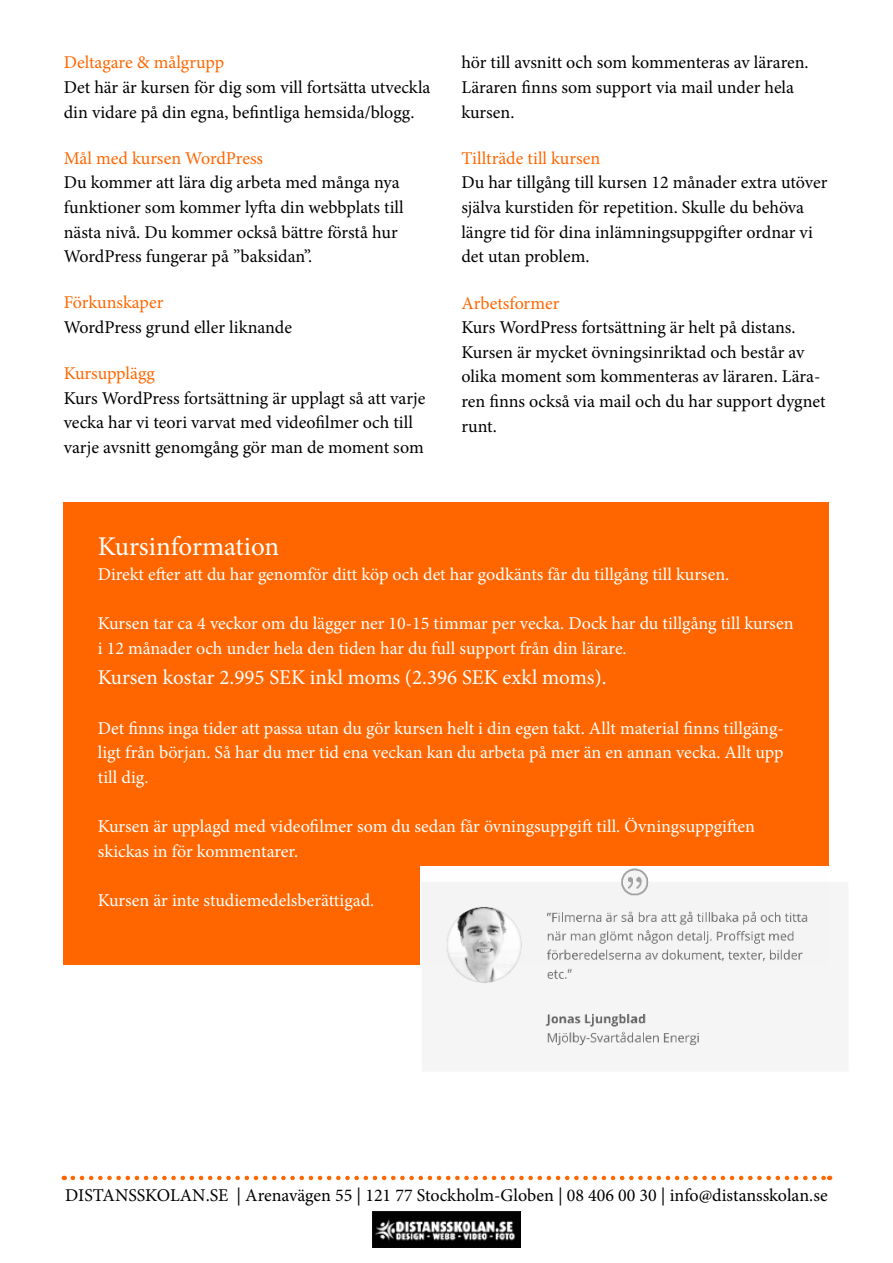
<style>
.page{position:relative;width:893px;height:1263px;background:#fff}
.page>*{position:absolute;margin:0;border:0;box-sizing:border-box;transform-origin:0 0}
.t1{font:27px "Minion Pro";color:#fff}
.t2{font:21px "Minion Pro";color:#fff}
.t3{font:18px/24.6px "Minion Pro";color:#000}
.t4{font:18px/24.6px "Minion Pro";color:#fff}
.t5{font:18px "Minion Pro";color:#f60}
</style>
<div class="page">
<svg style="left:73px;top:1176px;width:757px;height:4px"></svg>
<img style="left:373px;top:1211px;width:147px;height:36px">
<div style="left:64px;top:502px;width:765px;height:462px;background:#f60"></div>
<img style="left:421px;top:867px;width:408px;height:179px">
<p class="t5" style="left:64px;top:51px;width:162px">Deltagare &amp; målgrupp</p>
<p class="t3" style="left:64px;top:75px;width:368px">Det här är kursen för dig som vill fortsätta utveckla din vidare på din egna, befintliga hemsida/blogg.</p>
<p class="t5" style="left:64px;top:146px;width:201px">Mål med kursen WordPress</p>
<p class="t3" style="left:64px;top:170px;width:341px">Du kommer att lära dig arbeta med många nya funktioner som kommer lyfta din webbplats till nästa nivå. Du kommer också bättre förstå hur WordPress fungerar på ”baksidan”.</p>
<p class="t5" style="left:64px;top:291px;width:101px">Förkunskaper</p>
<p class="t3" style="left:64px;top:315px;width:230px">WordPress grund eller liknande</p>
<p class="t5" style="left:64px;top:361px;width:93px">Kursupplägg</p>
<p class="t3" style="left:64px;top:386px;width:363px">Kurs WordPress fortsättning är upplagt så att varje vecka har vi teori varvat med videofilmer och till varje avsnitt genomgång gör man de moment som</p>
<p class="t3" style="left:461px;top:50px;width:349px">hör till avsnitt och som kommenteras av läraren.<br>Läraren finns som support via mail under hela kursen.</p>
<p class="t5" style="left:461px;top:146px;width:140px">Tillträde till kursen</p>
<p class="t3" style="left:461px;top:170px;width:367px">Du har tillgång till kursen 12 månader extra utöver själva kurstiden för repetition. Skulle du behöva längre tid för dina inlämningsuppgifter ordnar vi det utan problem.</p>
<p class="t5" style="left:461px;top:291px;width:100px">Arbetsformer</p>
<p class="t3" style="left:461px;top:315px;width:366px">Kurs WordPress fortsättning är helt på distans.<br>Kursen är mycket övningsinriktad och består av olika moment som kommenteras av läraren. Lära&shy;ren finns också via mail och du har support dygnet runt.</p>
<h1 class="t1" style="left:98px;top:529px;width:183px">Kursinformation</h1>
<p class="t4" style="left:98px;top:562px;width:633px">Direkt efter att du har genomför ditt köp och det har godkänts får du tillgång till kursen.</p>
<p class="t4" style="left:98px;top:611px;width:697px">Kursen tar ca 4 veckor om du lägger ner 10-15 timmar per vecka. Dock har du tillgång till kursen i 12 månader och under hela den tiden har du full support från din lärare.</p>
<p class="t2" style="left:98px;top:664px;width:510px">Kursen kostar 2.995 SEK inkl moms (2.396 SEK exkl moms).</p>
<p class="t4" style="left:98px;top:716px;width:687px;text-align:justify">Det finns inga tider att passa utan du gör kursen helt i din egen takt. Allt material finns tillgäng&shy;ligt från början. Så har du mer tid ena veckan kan du arbeta på mer än en annan vecka. Allt upp till dig.</p>
<p class="t4" style="left:98px;top:814px;width:659px">Kursen är upplagd med videofilmer som du sedan får övningsuppgift till. Övningsuppgiften skickas in för kommentarer.</p>
<p class="t4" style="left:98px;top:888px;width:278px">Kursen är inte studiemedelsberättigad.</p>
<p class="t3" style="left:65px;top:1182px;width:764px">DISTANSSKOLAN.SE | Arenavägen 55 | 121 77 Stockholm-Globen | 08 406 00 30 | info@distansskolan.se</p>
</div>
